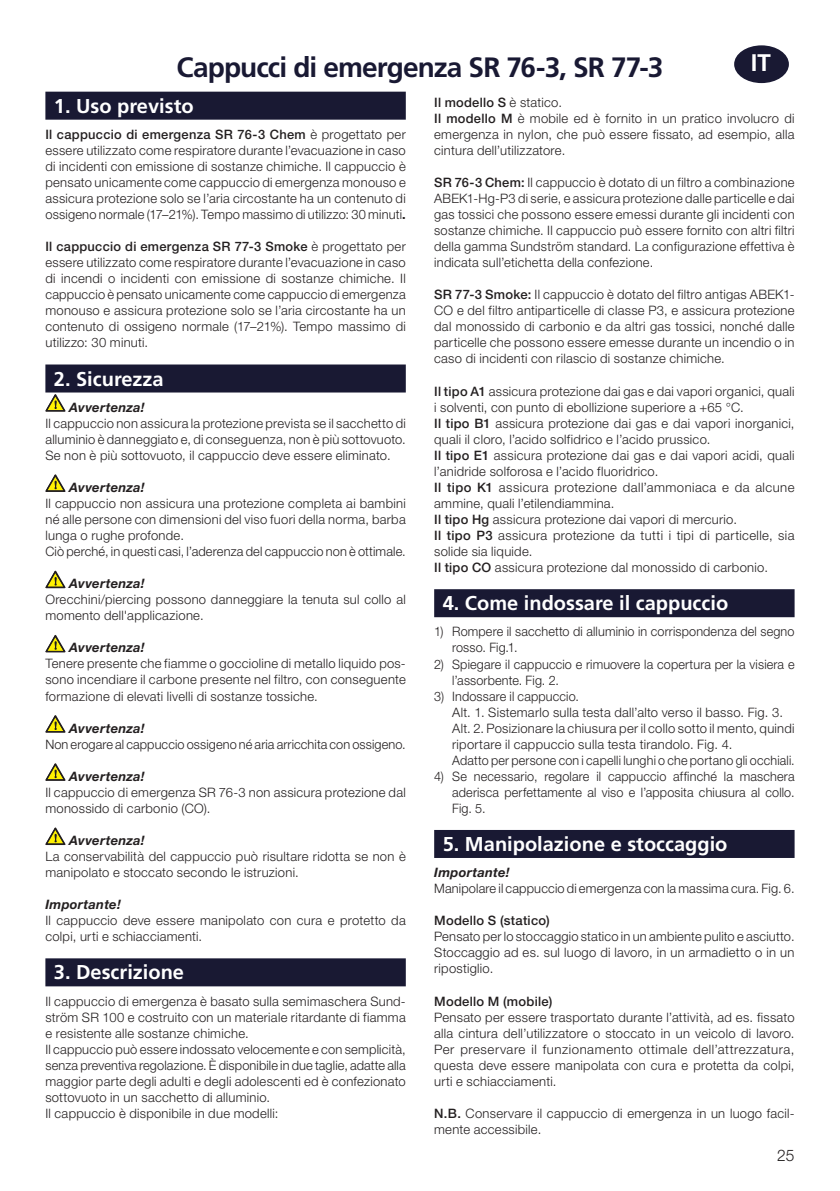
<style>
.page{position:relative;width:840px;height:1191px;background:#fff}
.page>*{position:absolute;margin:0;border:0;box-sizing:border-box;transform-origin:0 0}
.t1{font:700 28px "Frutiger LT Pro";letter-spacing:-.03em;color:#191933}
.t2{font:700 24px "Frutiger LT Pro";color:#fff}
.t3{font:700 20px "Frutiger LT Pro";color:#fff}
.t4{font:300 16px "Helvetica Neue LT Pro";color:#231f20}
.t5{font:300 13px/16px "Helvetica Neue LT Pro";letter-spacing:.02em;color:#231f20}
.t6{font:italic 700 13px "Helvetica Neue LT Pro";letter-spacing:.02em;color:#231f20}
.t7{font:500 13px "Helvetica Neue LT Pro";letter-spacing:.02em;color:#231f20}
.s1{font-weight:500}
.s2{font-weight:700}
</style>
<div class="page">
<div style="left:733px;top:45px;width:55px;height:38px;background:#191933;border-radius:50%"></div>
<div style="left:45px;top:92px;width:360px;height:28px;background:#191933"></div>
<div style="left:45px;top:364px;width:360px;height:28px;background:#191933"></div>
<div style="left:45px;top:958px;width:360px;height:28px;background:#191933"></div>
<svg style="left:45px;top:394px;width:21px;height:18px"></svg>
<svg style="left:45px;top:474px;width:21px;height:18px"></svg>
<svg style="left:45px;top:570px;width:21px;height:18px"></svg>
<svg style="left:45px;top:635px;width:21px;height:17px"></svg>
<svg style="left:45px;top:715px;width:20px;height:17px"></svg>
<svg style="left:45px;top:763px;width:20px;height:18px"></svg>
<svg style="left:45px;top:827px;width:21px;height:18px"></svg>
<div style="left:434px;top:589px;width:360px;height:28px;background:#191933"></div>
<div style="left:434px;top:830px;width:360px;height:28px;background:#191933"></div>
<h1 class="t1" style="left:176px;top:50px;width:488px">Cappucci di emergenza SR 76-3, SR 77-3</h1>
<h2 class="t2" style="left:750px;top:49px;width:22px">IT</h2>
<h3 class="t3" style="left:54px;top:94px;width:141px">1. Uso previsto</h3>
<p class="t5" style="left:45px;top:126px;width:362px;text-align:justify"><span class="s1">Il cappuccio di emergenza SR 76-3 Chem</span> è progettato per essere utilizzato come respiratore durante l’evacuazione in caso di incidenti con emissione di sostanze chimiche. Il cappuccio è pensato unicamente come cappuccio di emergenza monouso e assicura protezione solo se l’aria circostante ha un contenuto di ossigeno normale (17–21%). Tempo massimo di utilizzo: 30 minuti<span class="s2">.</span></p>
<p class="t5" style="left:45px;top:238px;width:362px;text-align:justify"><span class="s1">Il cappuccio di emergenza SR 77-3 Smoke</span> è progettato per essere utilizzato come respiratore durante l’evacuazione in caso di incendi o incidenti con emissione di sostanze chimiche. Il cappuccio è pensato unicamente come cappuccio di emergenza monouso e assicura protezione solo se l’aria circostante ha un contenuto di ossigeno normale (17–21%). Tempo massimo di utilizzo: 30 minuti.</p>
<h3 class="t3" style="left:54px;top:367px;width:111px">2. Sicurezza</h3>
<p class="t6" style="left:69px;top:399px;width:77px">Avvertenza!</p>
<p class="t5" style="left:45px;top:415px;width:362px;text-align:justify">Il cappuccio non assicura la protezione prevista se il sacchetto di alluminio è danneggiato e, di conseguenza, non è più sottovuoto.<br>Se non è più sottovuoto, il cappuccio deve essere eliminato.</p>
<p class="t6" style="left:69px;top:479px;width:77px">Avvertenza!</p>
<p class="t5" style="left:45px;top:495px;width:362px">Il cappuccio non assicura una protezione completa ai bambini né alle persone con dimensioni del viso fuori della norma, barba lunga o rughe profonde.<br>Ciò perché, in questi casi, l’aderenza del cappuccio non è ottimale.</p>
<p class="t6" style="left:69px;top:575px;width:77px">Avvertenza!</p>
<p class="t5" style="left:45px;top:591px;width:361px">Orecchini/piercing possono danneggiare la tenuta sul collo al momento dell'applicazione.</p>
<p class="t6" style="left:69px;top:640px;width:77px">Avvertenza!</p>
<p class="t5" style="left:45px;top:655px;width:362px;text-align:justify">Tenere presente che fiamme o goccioline di metallo liquido pos&shy;sono incendiare il carbone presente nel filtro, con conseguente formazione di elevati livelli di sostanze tossiche.</p>
<p class="t6" style="left:69px;top:720px;width:77px">Avvertenza!</p>
<p class="t5" style="left:45px;top:736px;width:362px">Non erogare al cappuccio ossigeno né aria arricchita con ossigeno.</p>
<p class="t6" style="left:69px;top:768px;width:77px">Avvertenza!</p>
<p class="t5" style="left:45px;top:784px;width:362px">Il cappuccio di emergenza SR 76-3 non assicura protezione dal monossido di carbonio (CO).</p>
<p class="t6" style="left:69px;top:832px;width:77px">Avvertenza!</p>
<p class="t5" style="left:45px;top:848px;width:361px">La conservabilità del cappuccio può risultare ridotta se non è manipolato e stoccato secondo le istruzioni.</p>
<p class="t6" style="left:45px;top:896px;width:77px">Importante!</p>
<p class="t5" style="left:45px;top:912px;width:361px">Il cappuccio deve essere manipolato con cura e protetto da colpi, urti e schiacciamenti.</p>
<h3 class="t3" style="left:54px;top:960px;width:132px">3. Descrizione</h3>
<p class="t5" style="left:45px;top:992px;width:362px">Il cappuccio di emergenza è basato sulla semimaschera Sund&shy;ström SR 100 e costruito con un materiale ritardante di fiamma e resistente alle sostanze chimiche.<br>Il cappuccio può essere indossato velocemente e con semplicità, senza preventiva regolazione. È disponibile in due taglie, adatte alla maggior parte degli adulti e degli adolescenti ed è confezionato sottovuoto in un sacchetto di alluminio.<br>Il cappuccio è disponibile in due modelli:</p>
<p class="t5" style="left:434px;top:94px;width:361px"><span class="s1">Il modello S</span> è statico.<br><span class="s1">Il modello M</span> è mobile ed è fornito in un pratico involucro di emergenza in nylon, che può essere fissato, ad esempio, alla cintura dell’utilizzatore.</p>
<p class="t5" style="left:434px;top:174px;width:362px;text-align:justify"><span class="s1">SR 76-3 Chem:</span> Il cappuccio è dotato di un filtro a combinazione ABEK1-Hg-P3 di serie, e assicura protezione dalle particelle e dai gas tossici che possono essere emessi durante gli incidenti con sostanze chimiche. Il cappuccio può essere fornito con altri filtri della gamma Sundström standard. La configurazione effettiva è indicata sull’etichetta della confezione.</p>
<p class="t5" style="left:434px;top:286px;width:362px;text-align:justify"><span class="s1">SR 77-3 Smoke:</span> Il cappuccio è dotato del filtro antigas ABEK1- CO e del filtro antiparticelle di classe P3, e assicura protezione dal monossido di carbonio e da altri gas tossici, nonché dalle particelle che possono essere emesse durante un incendio o in caso di incidenti con rilascio di sostanze chimiche.</p>
<p class="t5" style="left:434px;top:383px;width:362px"><span class="s1">Il tipo A1</span> assicura protezione dai gas e dai vapori organici, quali i solventi, con punto di ebollizione superiore a +65 °C.<br><span class="s1">Il tipo B1</span> assicura protezione dai gas e dai vapori inorganici, quali il cloro, l’acido solfidrico e l’acido prussico.<br><span class="s1">Il tipo E1</span> assicura protezione dai gas e dai vapori acidi, quali l’anidride solforosa e l’acido fluoridrico.<br><span class="s1">Il tipo K1</span> assicura protezione dall’ammoniaca e da alcune ammine, quali l’etilendiammina.<br><span class="s1">Il tipo Hg</span> assicura protezione dai vapori di mercurio.<br><span class="s1">Il tipo P3</span> assicura protezione da tutti i tipi di particelle, sia solide sia liquide.<br><span class="s1">Il tipo CO</span> assicura protezione dal monossido di carbonio.</p>
<h3 class="t3" style="left:442px;top:591px;width:287px">4. Come indossare il cappuccio</h3>
<p class="t5" style="left:452px;top:623px;width:343px;text-indent:-18px">1) Rompere il sacchetto di alluminio in corrispondenza del segno rosso. Fig.1.</p>
<p class="t5" style="left:452px;top:655px;width:343px;text-indent:-18px">2) Spiegare il cappuccio e rimuovere la copertura per la visiera e l’assorbente. Fig. 2.</p>
<p class="t5" style="left:452px;top:687px;width:344px;text-indent:-18px">3) Indossare il cappuccio.<br>Alt. 1. Sistemarlo sulla testa dall’alto verso il basso. Fig. 3.<br>Alt. 2. Posizionare la chiusura per il collo sotto il mento, quindi riportare il cappuccio sulla testa tirandolo. Fig. 4.<br>Adatto per persone con i capelli lunghi o che portano gli occhiali.</p>
<p class="t5" style="left:452px;top:768px;width:344px;text-align:justify;text-indent:-18px">4) Se necessario, regolare il cappuccio affinché la maschera aderisca perfettamente al viso e l’apposita chiusura al collo.<br>Fig. 5.</p>
<h3 class="t3" style="left:442px;top:832px;width:286px">5. Manipolazione e stoccaggio</h3>
<p class="t6" style="left:434px;top:864px;width:77px">Importante!</p>
<p class="t5" style="left:434px;top:880px;width:361px">Manipolare il cappuccio di emergenza con la massima cura. Fig. 6.</p>
<p class="t7" style="left:434px;top:913px;width:117px">Modello S (statico)</p>
<p class="t5" style="left:434px;top:928px;width:361px;text-align:justify">Pensato per lo stoccaggio statico in un ambiente pulito e asciutto.<br>Stoccaggio ad es. sul luogo di lavoro, in un armadietto o in un ripostiglio.</p>
<p class="t7" style="left:434px;top:993px;width:120px">Modello M (mobile)</p>
<p class="t5" style="left:434px;top:1008px;width:362px;text-align:justify">Pensato per essere trasportato durante l’attività, ad es. fissato alla cintura dell’utilizzatore o stoccato in un veicolo di lavoro.<br>Per preservare il funzionamento ottimale dell’attrezzatura, questa deve essere manipolata con cura e protetta da colpi, urti e schiacciamenti.</p>
<p class="t5" style="left:434px;top:1105px;width:361px"><span class="s1">N.B.</span> Conservare il cappuccio di emergenza in un luogo facil&shy;mente accessibile.</p>
<p class="t4" style="left:776px;top:1145px;width:19px">25</p>
</div>
